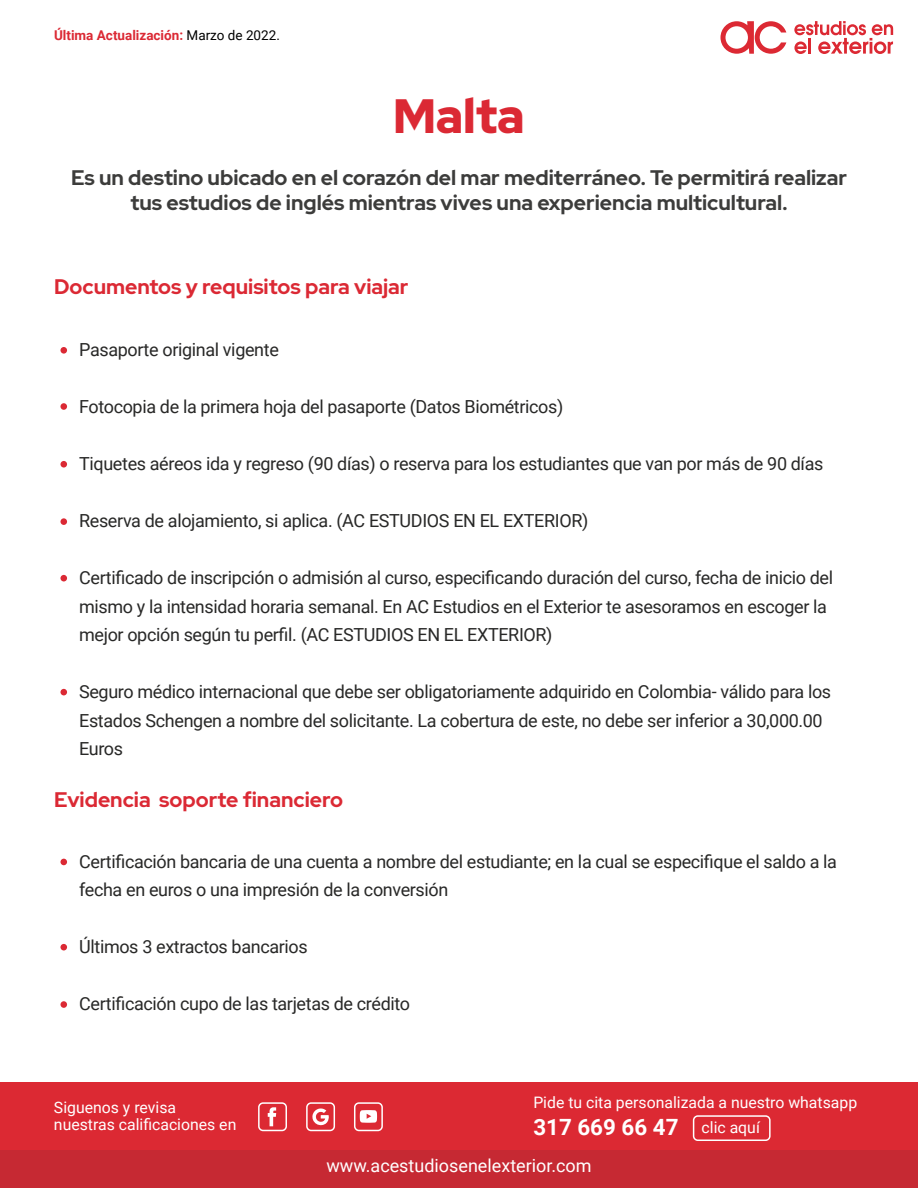
<style>
.page{position:relative;width:918px;height:1188px;background:#fff}
.page>*{position:absolute;margin:0;border:0;box-sizing:border-box;transform-origin:0 0}
.t1{font:900 48px "Red Hat Display";color:#db2934}
.t2{font:700 22.35px "Roboto";color:#fff}
.t3{font:700 21px/25.2px "Red Hat Display";color:#3c3c3b;text-align:center}
.t4{font:700 21px "Red Hat Display";color:#db2934}
.t5{font:18px/28.5px "Roboto";letter-spacing:-.02em;color:#282827}
.t6{font:18px "Roboto";color:#fff}
.t7{font:15.75px/17.1px "Roboto";color:#fff}
.t8{font:700 13.5px "Roboto";color:#db2934}
.s1{font-weight:400;color:#000}
.s2{font-weight:400;font-size:15.75px}
</style>
<div class="page">
<div style="left:1px;top:1082px;width:917px;height:106px;background:#dc2933"></div>
<div style="left:1px;top:1150px;width:917px;height:38px;background:#c62933"></div>
<svg style="left:794px;top:21px;width:99px;height:33px"></svg>
<svg style="left:720px;top:21px;width:66px;height:33px"></svg>
<svg style="left:268px;top:1107px;width:8px;height:19px"></svg>
<svg style="left:312px;top:1108px;width:17px;height:18px"></svg>
<div style="left:258px;top:1102px;width:29px;height:29px;border:2px solid #fff;border-radius:4px"></div>
<div style="left:306px;top:1102px;width:29px;height:29px;border:2px solid #fff;border-radius:4px"></div>
<div style="left:354px;top:1102px;width:29px;height:29px;border:2px solid #fff;border-radius:4px"></div>
<div style="left:693px;top:1115px;width:78px;height:26px;border:2px solid #fff;border-radius:4px"></div>
<svg style="left:360px;top:1110px;width:17px;height:13px"></svg>
<div style="left:60px;top:347px;width:7px;height:7px;background:#db2934;border-radius:50%"></div>
<div style="left:60px;top:403px;width:7px;height:7px;background:#db2934;border-radius:50%"></div>
<div style="left:60px;top:518px;width:7px;height:7px;background:#db2934;border-radius:50%"></div>
<div style="left:60px;top:461px;width:7px;height:7px;background:#db2934;border-radius:50%"></div>
<div style="left:60px;top:575px;width:7px;height:6px;background:#db2934;border-radius:50%"></div>
<div style="left:60px;top:689px;width:7px;height:6px;background:#db2934;border-radius:50%"></div>
<div style="left:60px;top:859px;width:7px;height:6px;background:#db2934;border-radius:50%"></div>
<div style="left:60px;top:944px;width:7px;height:6px;background:#db2934;border-radius:50%"></div>
<div style="left:60px;top:1001px;width:7px;height:7px;background:#db2934;border-radius:50%"></div>
<p class="t8" style="left:54px;top:26px;width:227px">Última Actualización: <span class="s1">Marzo de 2022.</span></p>
<h1 class="t1" style="left:393px;top:84px;width:133px">Malta</h1>
<p class="t3" style="left:71px;top:164px;width:777px">Es un destino ubicado en el corazón del mar mediterráneo. Te permitirá realizar tus estudios de inglés mientras vives una experiencia multicultural.</p>
<p class="t4" style="left:54px;top:273px;width:356px">Documentos y requisitos para viajar</p>
<p class="t5" style="left:79px;top:335px;width:201px">Pasaporte original vigente</p>
<p class="t5" style="left:79px;top:392px;width:486px">Fotocopia de la primera hoja del pasaporte (Datos Biométricos)</p>
<p class="t5" style="left:79px;top:449px;width:746px">Tiquetes aéreos ida y regreso (90 días) o reserva para los estudiantes que van por más de 90 días</p>
<p class="t5" style="left:79px;top:506px;width:511px">Reserva de alojamiento, si aplica. (AC ESTUDIOS EN EL EXTERIOR)</p>
<p class="t5" style="left:79px;top:563px;width:756px">Certificado de inscripción o admisión al curso, especificando duración del curso, fecha de inicio del mismo y la intensidad horaria semanal. En AC Estudios en el Exterior te asesoramos en escoger la mejor opción según tu perfil. (AC ESTUDIOS EN EL EXTERIOR)</p>
<p class="t5" style="left:79px;top:677px;width:754px">Seguro médico internacional que debe ser obligatoriamente adquirido en Colombia- válido para los<br>Estados Schengen a nombre del solicitante. La cobertura de este, no debe ser inferior a 30,000.00<br>Euros</p>
<p class="t4" style="left:54px;top:786px;width:291px">Evidencia soporte financiero</p>
<p class="t5" style="left:79px;top:846px;width:759px">Certificación bancaria de una cuenta a nombre del estudiante; en la cual se especifique el saldo a la fecha en euros o una impresión de la conversión</p>
<p class="t5" style="left:79px;top:932px;width:230px">Últimos 3 extractos bancarios</p>
<p class="t5" style="left:79px;top:989px;width:332px">Certificación cupo de las tarjetas de crédito</p>
<p class="t7" style="left:54px;top:1098px;width:184px">Siguenos y revisa nuestras calificaciones en</p>
<p class="t7" style="left:533px;top:1094px;width:325px">Pide tu cita personalizada a nuestro whatsapp</p>
<p class="t2" style="left:533px;top:1112px;width:228px">317 669 66 47 <span class="s2">clic aquí</span></p>
<p class="t6" style="left:326px;top:1153px;width:267px">www.acestudiosenelexterior.com</p>
</div>
